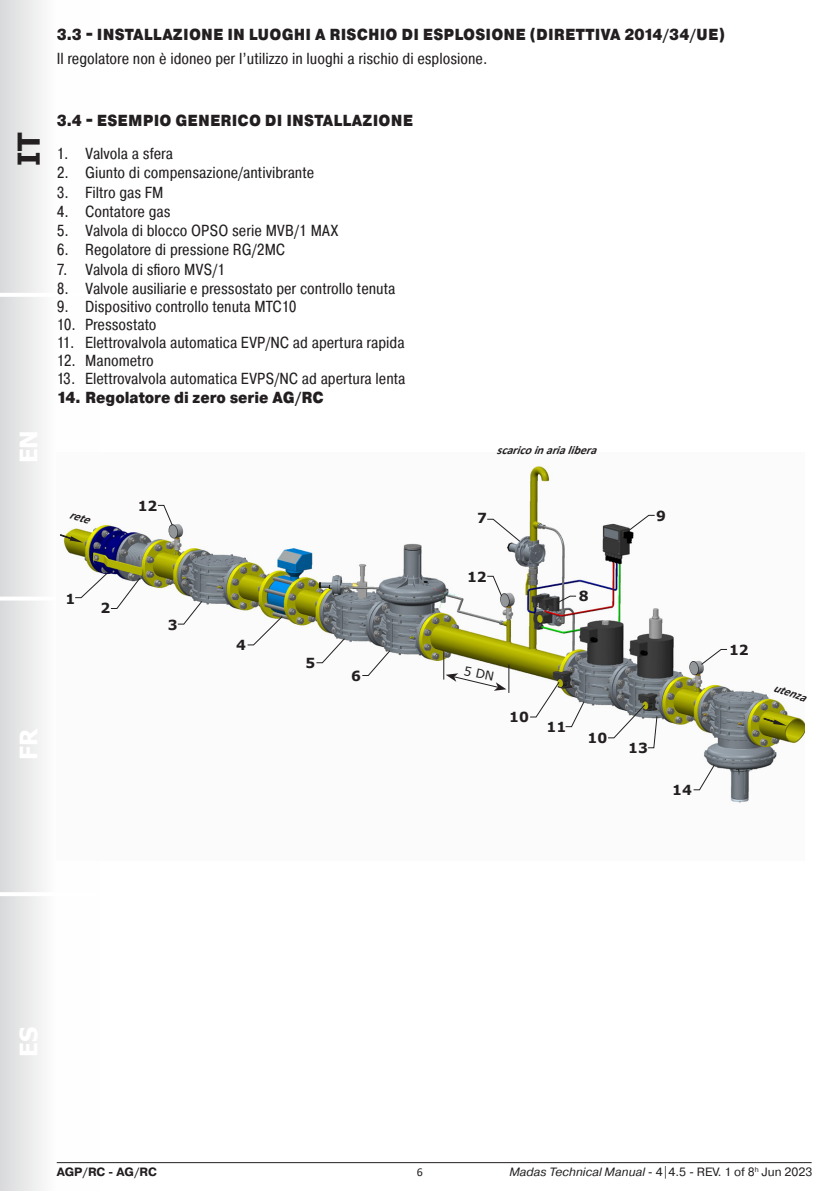
<style>
.page{position:relative;width:840px;height:1191px;background:#fff}
.page>*{position:absolute;margin:0;border:0;box-sizing:border-box;transform-origin:0 0}
.t1{font:700 30px "Tahoma";color:#231f20}
.t2{font:700 24px "Tahoma";color:#fff}
.t3{font:16px "Pragmatica Cond";color:#231f20}
.t4{font:900 16px "Pragmatica Cond";letter-spacing:.01em;color:#231f20}
.t5{font:700 13.8px "Verdana";color:#231f20}
.t6{font:12px "Pragmatica";color:#231f20}
.t7{font:italic 700 12px "Calibri";color:#231f20}
.t8{font:700 12px "Pragmatica";color:#231f20}
.t9{font:12px "Calibri";color:#231f20}
.s1{font-style:italic}
</style>
<div class="page">
<div style="left:0;top:0;width:99px;height:1191px;background:linear-gradient(to right,#dfe0e1,#fff)"></div>
<hr style="left:0;top:892px;width:96px;height:4px;background:#fff">
<hr style="left:0;top:596px;width:99px;height:4px;background:#fff">
<hr style="left:0;top:293px;width:99px;height:4px;background:#fff">
<hr style="left:57px;top:1162px;width:754px;height:1px;background:#231f20">
<img style="left:56px;top:452px;width:748px;height:408px">
<svg style="left:60px;top:534px;width:23px;height:9px"></svg>
<svg style="left:763px;top:718px;width:23px;height:8px"></svg>
<svg style="left:75px;top:573px;width:65px;height:36px"></svg>
<svg style="left:177px;top:601px;width:25px;height:23px"></svg>
<svg style="left:247px;top:616px;width:36px;height:29px"></svg>
<svg style="left:316px;top:638px;width:29px;height:25px"></svg>
<svg style="left:361px;top:650px;width:29px;height:26px"></svg>
<svg style="left:529px;top:681px;width:55px;height:46px"></svg>
<svg style="left:692px;top:764px;width:22px;height:26px"></svg>
<svg style="left:607px;top:704px;width:50px;height:44px"></svg>
<svg style="left:157px;top:505px;width:16px;height:21px"></svg>
<svg style="left:486px;top:576px;width:16px;height:20px"></svg>
<svg style="left:628px;top:515px;width:26px;height:16px"></svg>
<svg style="left:700px;top:649px;width:27px;height:16px"></svg>
<svg style="left:556px;top:595px;width:20px;height:8px"></svg>
<svg style="left:486px;top:519px;width:34px;height:23px"></svg>
<svg style="left:443px;top:651px;width:66px;height:42px"></svg>
<p class="t4" style="left:57px;top:24px;width:669px">3.3 - INSTALLAZIONE IN LUOGHI A RISCHIO DI ESPLOSIONE (DIRETTIVA 2014/34/UE)</p>
<p class="t3" style="left:57px;top:48px;width:432px">Il regolatore non è idoneo per l’utilizzo in luoghi a rischio di esplosione.</p>
<h1 class="t1" style="left:8px;top:166px;width:34px;rotate:-90deg">IT</h1>
<h2 class="t2" style="left:12px;top:463px;width:35px;rotate:-90deg">EN</h2>
<p class="t4" style="left:57px;top:110px;width:357px">3.4 - ESEMPIO GENERICO DI INSTALLAZIONE</p>
<p class="t3" style="left:57px;top:144px;width:118px">1. Valvola a sfera</p>
<p class="t3" style="left:57px;top:163px;width:259px">2. Giunto di compensazione/antivibrante</p>
<p class="t3" style="left:57px;top:182px;width:108px">3. Filtro gas FM</p>
<p class="t3" style="left:57px;top:201px;width:115px">4. Contatore gas</p>
<p class="t3" style="left:57px;top:221px;width:283px">5. Valvola di blocco OPSO serie MVB/1 MAX</p>
<p class="t3" style="left:57px;top:240px;width:230px">6. Regolatore di pressione RG/2MC</p>
<p class="t3" style="left:57px;top:259px;width:170px">7. Valvola di sfioro MVS/1</p>
<p class="t3" style="left:57px;top:278px;width:340px">8. Valvole ausiliarie e pressostato per controllo tenuta</p>
<p class="t3" style="left:57px;top:296px;width:241px">9. Dispositivo controllo tenuta MTC10</p>
<p class="t3" style="left:57px;top:314px;width:101px">10. Pressostato</p>
<p class="t3" style="left:57px;top:332px;width:349px">11. Elettrovalvola automatica EVP/NC ad apertura rapida</p>
<p class="t3" style="left:57px;top:350px;width:98px">12. Manometro</p>
<p class="t3" style="left:57px;top:368px;width:350px">13. Elettrovalvola automatica EVPS/NC ad apertura lenta</p>
<p class="t4" style="left:57px;top:387px;width:268px">14. Regolatore di zero serie AG/RC</p>
<p class="t7" style="left:73px;top:506px;width:22px;rotate:17deg">rete</p>
<p class="t5" style="left:138px;top:496px;width:21px">12</p>
<p class="t5" style="left:65px;top:589px;width:11px">1</p>
<p class="t5" style="left:100px;top:598px;width:11px">2</p>
<h2 class="t2" style="left:12px;top:760px;width:33px;rotate:-90deg">FR</h2>
<p class="t5" style="left:168px;top:615px;width:11px">3</p>
<p class="t5" style="left:236px;top:635px;width:11px">4</p>
<p class="t5" style="left:305px;top:653px;width:11px">5</p>
<p class="t5" style="left:351px;top:666px;width:11px">6</p>
<p class="t7" style="left:496px;top:442px;width:107px">scaricoinarialibera</p>
<p class="t5" style="left:477px;top:508px;width:11px">7</p>
<p class="t5" style="left:467px;top:567px;width:21px">12</p>
<p class="t5" style="left:578px;top:586px;width:11px">8</p>
<p class="t5" style="left:655px;top:506px;width:11px">9</p>
<p class="t5" style="left:509px;top:707px;width:21px">10</p>
<p class="t5" style="left:546px;top:717px;width:21px">11</p>
<p class="t5" style="left:587px;top:728px;width:21px">10</p>
<p class="t5" style="left:628px;top:738px;width:21px">13</p>
<p class="t5" style="left:672px;top:780px;width:21px">14</p>
<p class="t5" style="left:728px;top:639px;width:21px">12</p>
<p class="t7" style="left:776px;top:679px;width:35px;rotate:19deg">utenza</p>
<h2 class="t2" style="left:12px;top:1056px;width:31px;rotate:-90deg">ES</h2>
<p class="t8" style="left:57px;top:1164px;width:101px">AGP/RC - AG/RC</p>
<p class="t6" style="left:509px;top:1164px;width:304px"><span class="s1">Madas Technical Manual</span> - 4|4.5 - REV. 1 of 8<sup>h</sup> Jun 2023</p>
<p class="t9" style="left:416px;top:1163px;width:8px">6</p>
</div>
